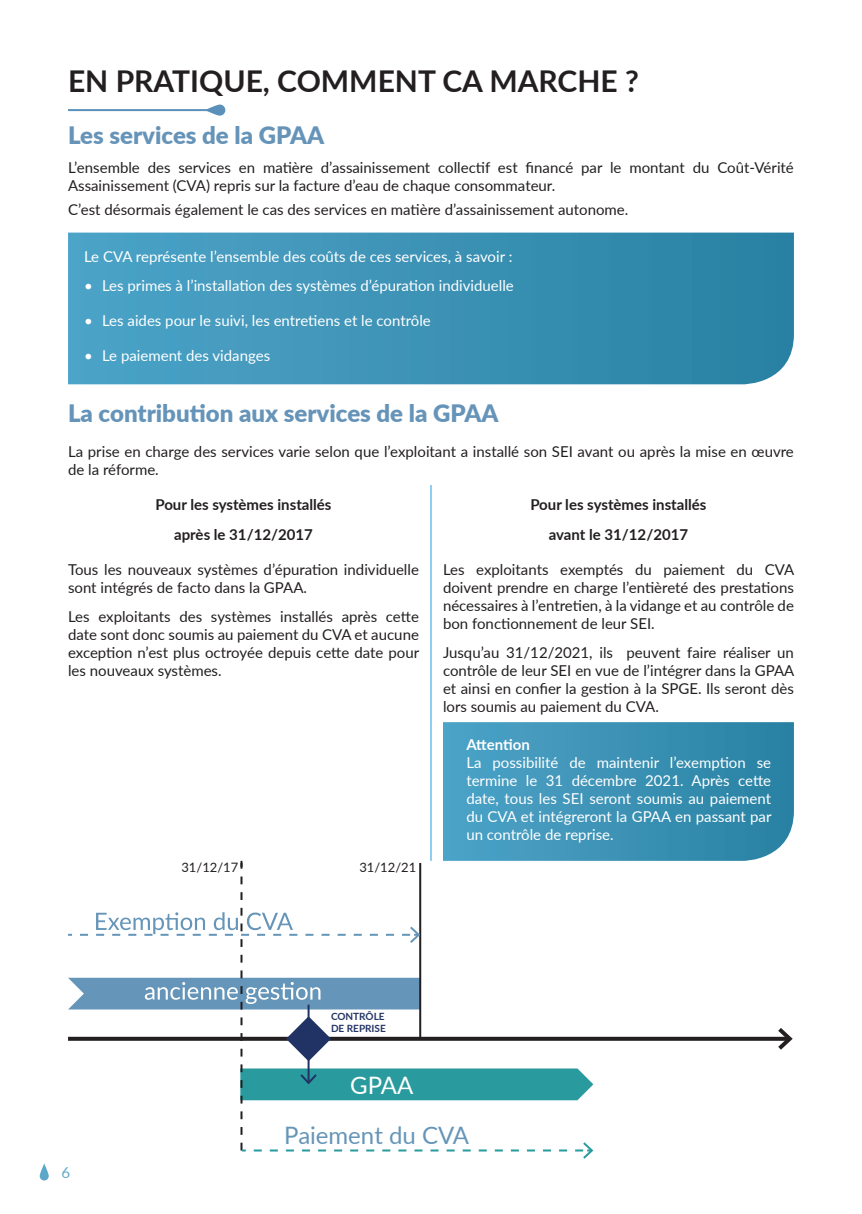
<style>
.page{position:relative;width:862px;height:1214px;background:#fff}
.page>*{position:absolute;margin:0;border:0;box-sizing:border-box;transform-origin:0 0}
.t1{font:700 30px "Lato";color:#231f20}
.t2{font:900 24px "Lato";color:#6694b9}
.t3{font:24px "Lato";color:#6595b8}
.t4{font:24px "Lato";color:#fff}
.t5{font:15px/18px "Lato";color:#231f20}
.t6{font:15px/18px "Lato";color:#fff;text-align:justify}
.t7{font:700 15px/29.4px "Lato";color:#231f20;text-align:center}
.t8{font:700 15px "Lato";letter-spacing:-.005em;color:#fff}
.t9{font:15px "Lato";color:#5da7c8}
.t10{font:13px "Lato";color:#231f20}
.t11{font:700 10px/11.6px "Lato";color:#213365}
</style>
<div class="page">
<svg style="left:40px;top:1163px;width:9px;height:17px"></svg>
<hr style="left:68px;top:109px;width:142px;height:2px;background:#5a90b9">
<div style="left:207px;top:106px;width:17px;height:9px;background:#5a90b9;border-radius:5px"></div>
<div style="left:206px;top:105px;width:19px;height:11px;border:2px solid #5a90b9;border-radius:5px"></div>
<svg style="left:68px;top:232px;width:726px;height:152px;background:#3c93b5"></svg>
<svg style="left:443px;top:722px;width:351px;height:138px;background:#3d93b5"></svg>
<svg style="left:593px;top:1036px;width:181px;height:4px"></svg>
<svg style="left:774px;top:1028px;width:19px;height:22px"></svg>
<svg style="left:68px;top:860px;width:525px;height:298px"></svg>
<hr style="left:430px;top:485px;width:2px;height:375px;background:#8fcef1">
<h1 class="t1" style="left:68px;top:59px;width:572px">EN PRATIQUE, COMMENT CA MARCHE ?</h1>
<h2 class="t2" style="left:68px;top:117px;width:258px">Les services de la GPAA</h2>
<p class="t5" style="left:68px;top:158px;width:727px">L’ensemble des services en matière d’assainissement collectif est financé par le montant du Coût-Vérité<br>Assainissement (CVA) repris sur la facture d’eau de chaque consommateur.</p>
<p class="t5" style="left:68px;top:200px;width:562px">C’est désormais également le cas des services en matière d’assainissement autonome.</p>
<p class="t6" style="left:84px;top:247px;width:430px">Le CVA représente l’ensemble des coûts de ces services, à savoir :</p>
<p class="t6" style="left:84px;top:276px;width:431px">• Les primes à l’installation des systèmes d’épuration individuelle</p>
<p class="t6" style="left:84px;top:311px;width:348px">• Les aides pour le suivi, les entretiens et le contrôle</p>
<p class="t6" style="left:84px;top:346px;width:187px">• Le paiement des vidanges</p>
<h2 class="t2" style="left:68px;top:395px;width:432px">La contribution aux services de la GPAA</h2>
<p class="t5" style="left:68px;top:442px;width:727px">La prise en charge des services varie selon que l’exploitant a installé son SEI avant ou après la mise en œuvre de la réforme.</p>
<p class="t7" style="left:155px;top:489px;width:178px">Pour les systèmes installés après le 31/12/2017</p>
<p class="t5" style="left:68px;top:559px;width:352px">Tous les nouveaux systèmes d’épuration individuelle sont intégrés de facto dans la GPAA.</p>
<p class="t5" style="left:68px;top:607px;width:353px;text-align:justify">Les exploitants des systèmes installés après cette date sont donc soumis au paiement du CVA et aucune exception n’est plus octroyée depuis cette date pour les nouveaux systèmes.</p>
<p class="t7" style="left:530px;top:489px;width:178px">Pour les systèmes installés avant le 31/12/2017</p>
<p class="t5" style="left:443px;top:559px;width:353px;text-align:justify">Les exploitants exemptés du paiement du CVA doivent prendre en charge l’entièreté des prestations nécessaires à l’entretien, à la vidange et au contrôle de bon fonctionnement de leur SEI.</p>
<p class="t5" style="left:443px;top:643px;width:353px;text-align:justify">Jusqu’au 31/12/2021, ils peuvent faire réaliser un contrôle de leur SEI en vue de l’intégrer dans la GPAA et ainsi en confier la gestion à la SPGE. Ils seront dès lors soumis au paiement du CVA.</p>
<p class="t10" style="left:181px;top:857px;width:58px">31/12/17</p>
<p class="t10" style="left:359px;top:857px;width:58px">31/12/21</p>
<p class="t8" style="left:466px;top:733px;width:65px">Attention</p>
<p class="t6" style="left:466px;top:753px;width:307px">La possibilité de maintenir l’exemption se termine le 31 décembre 2021. Après cette date, tous les SEI seront soumis au paiement du CVA et intégreront la GPAA en passant par un contrôle de reprise.</p>
<p class="t11" style="left:331px;top:1010px;width:56px">CONTRÔLE<br>DE REPRISE</p>
<h2 class="t4" style="left:350px;top:1068px;width:65px">GPAA</h2>
<p class="t9" style="left:61px;top:1161px;width:10px">6</p>
<h2 class="t3" style="left:284px;top:1117px;width:186px">Paiement du CVA</h2>
</div>
